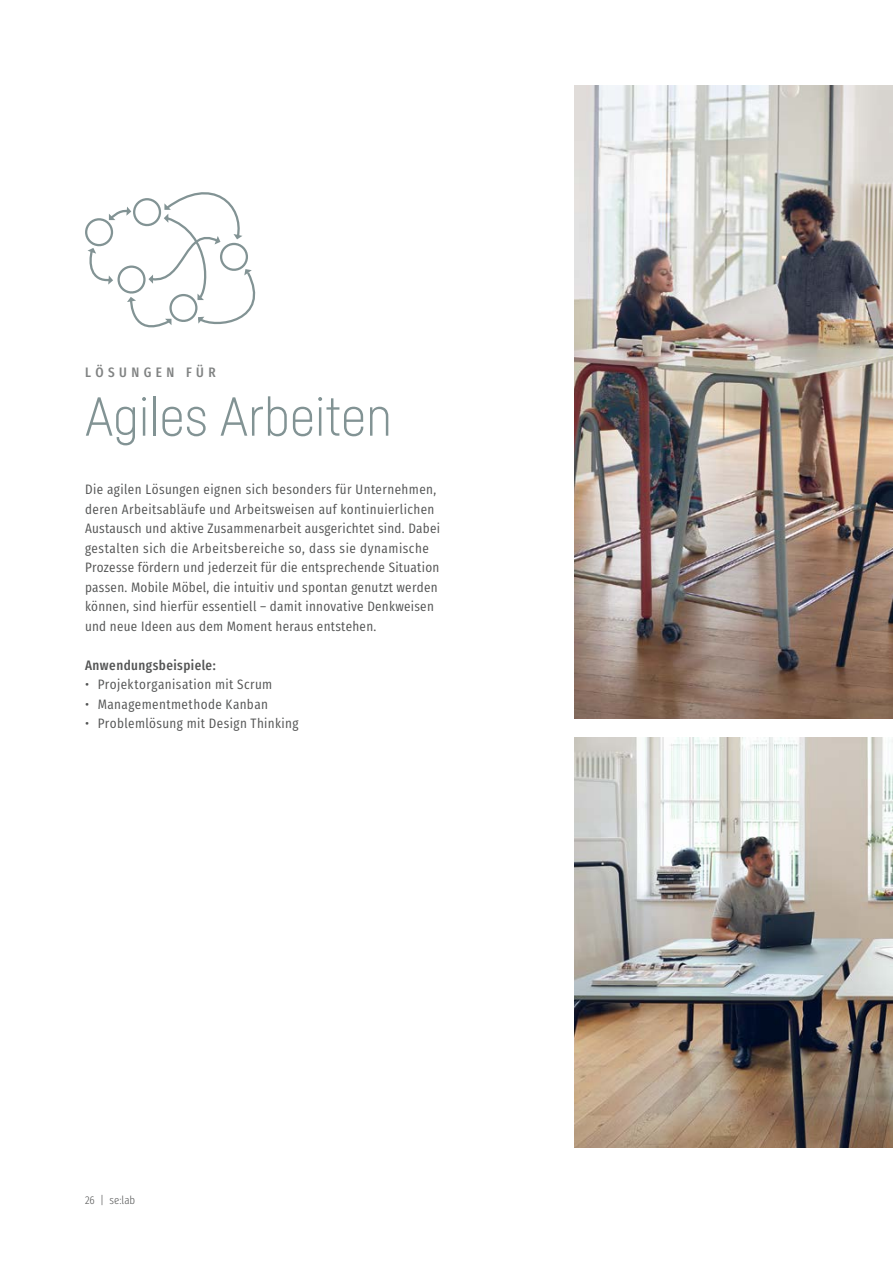
<style>
.page{position:relative;width:893px;height:1263px;background:#fff}
.page>*{position:absolute;margin:0;border:0;box-sizing:border-box;transform-origin:0 0}
.t1{font:300 54px "Sedus Sans";color:#829394}
.t2{font:13.5px/19.5px "Sedus Text Condensed";letter-spacing:.02em;color:#535454}
.t3{font:700 13.5px "Sedus Text Condensed";letter-spacing:.03em;color:#535454}
.t4{font:700 13.5px "Sedus Text Condensed";letter-spacing:.33em;color:#818383}
.t5{font:300 11.25px "Sedus Text Condensed";color:#535454}
</style>
<div class="page">
<img style="left:574px;top:738px;width:319px;height:409px">
<img style="left:574px;top:85px;width:319px;height:634px">
<div style="left:85px;top:218px;width:28px;height:28px;border:2px solid #829394;border-radius:50%"></div>
<svg style="left:88px;top:192px;width:168px;height:136px"></svg>
<p class="t4" style="left:85px;top:360px;width:132px">LÖSUNGEN FÜR</p>
<h1 class="t1" style="left:85px;top:384px;width:308px">Agiles Arbeiten</h1>
<p class="t2" style="left:85px;top:478px;width:357px">Die agilen Lösungen eignen sich besonders für Unternehmen, deren Arbeitsabläufe und Arbeitsweisen auf kontinuierlichen Austausch und aktive Zusammenarbeit ausgerichtet sind. Dabei gestalten sich die Arbeitsbereiche so, dass sie dynamische Prozesse fördern und jederzeit für die entsprechende Situation passen. Mobile Möbel, die intuitiv und spontan genutzt werden können, sind hierfür essentiell – damit innovative Denkweisen und neue Ideen aus dem Moment heraus entstehen.</p>
<p class="t3" style="left:85px;top:652px;width:132px">Anwendungsbeispiele:</p>
<p class="t2" style="left:85px;top:673px;width:189px">• Projektorganisation mit Scrum</p>
<p class="t2" style="left:85px;top:693px;width:184px">• Managementmethode Kanban</p>
<p class="t2" style="left:85px;top:712px;width:215px">• Problemlösung mit Design Thinking</p>
<p class="t5" style="left:85px;top:1189px;width:52px">26 | se:lab</p>
</div>
